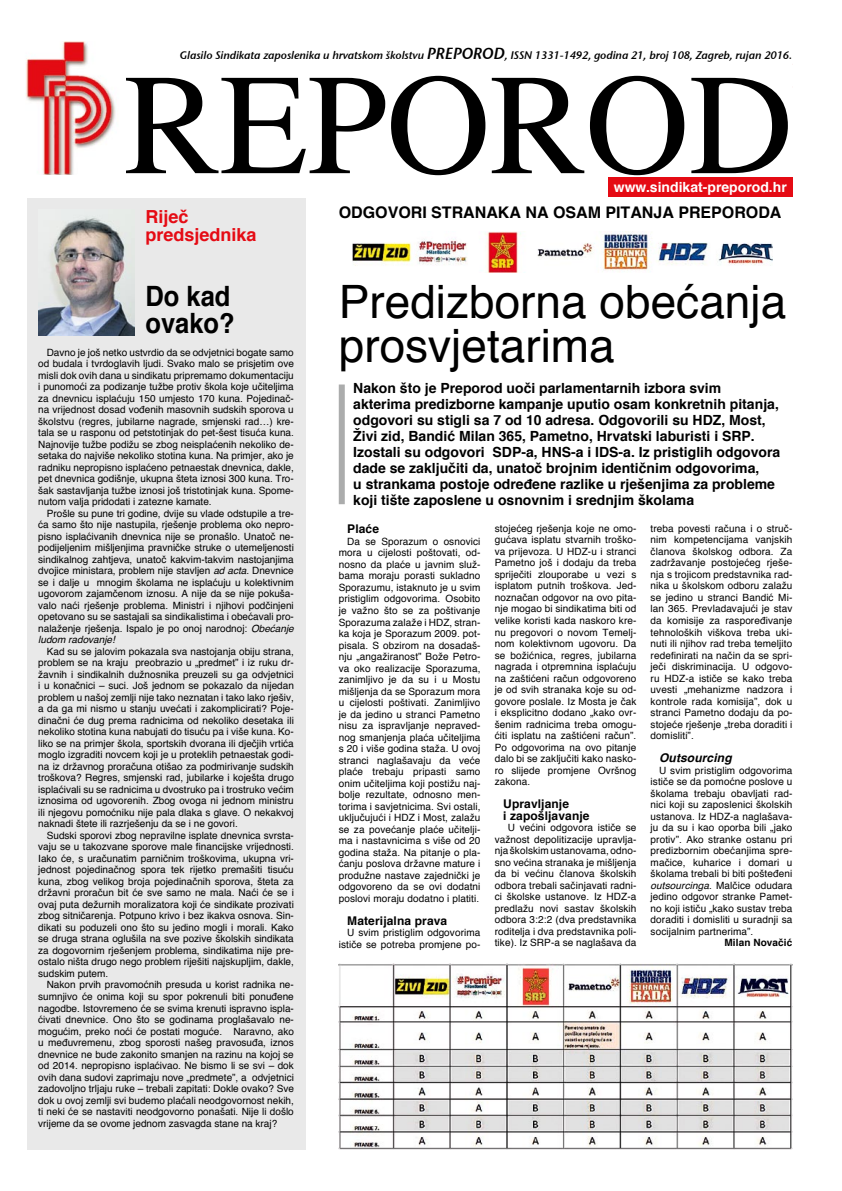
<style>
.page{position:relative;width:842px;height:1191px;background:#fff}
.page>*{position:absolute;margin:0;border:0;box-sizing:border-box;transform-origin:0 0}
.t1{font:144px "Times";letter-spacing:-.005em;color:#000}
.t2{font:46px/44px "Helvetica";color:#000}
.t3{font:700 28px/27px "Helvetica";color:#000;scale:.91 1}
.t4{font:700 18px/18px "Helvetica";color:#e50b14}
.t5{font:700 16px "Helvetica";color:#000}
.t6{font:700 14px/16px "Helvetica";color:#000}
.t7{font:700 14px "Helvetica";color:#fff}
.t8{font:700 12px/11.5px "Helvetica";letter-spacing:.01em;color:#000}
.t9{font:italic 700 12px "Helvetica";letter-spacing:.01em;color:#000}
.t10{font:11px "Stone Sans Sem ITCTT Semi Ita";letter-spacing:-.01em;color:#000}
.t11{font:10px/11.5px "Helvetica";letter-spacing:.01em;color:#000;text-align:justify}
.t12{font:700 10px "Helvetica";letter-spacing:.01em;color:#000}
.s1{font-size:16px}
.s2{font-style:italic}
</style>
<div class="page">
<img style="left:26px;top:41px;width:90px;height:134px">
<div style="left:608px;top:177px;width:184px;height:19px;background:#e50b14"></div>
<div style="left:27px;top:198px;width:278px;height:951px;background:#e9e9e9"></div>
<img style="left:39px;top:218px;width:95px;height:117px">
<div style="left:339px;top:384px;width:6px;height:120px;background:#abacac"></div>
<img style="left:339px;top:963px;width:453px;height:186px">
<img style="left:353px;top:231px;width:419px;height:41px">
<p class="t10" style="left:180px;top:47px;width:614px">Glasilo Sindikata zaposlenika u hrvatskom školstvu <span class="s1">PREPOROD</span>, ISSN 1331-1492, godina 21, broj 108, Zagreb, rujan 2016.</p>
<p class="t10" style="left:188px;top:47px;width:461px">Glasilo Sindikata zaposlenika u hrvatskom školstvu <span class="s1">PREPOROD</span>, I SN 1331-1492, godina 21</p>
<h1 class="t1" style="left:124px;top:-10px;width:670px">REPOROD</h1>
<h3 class="t5" style="left:339px;top:200px;width:444px">Odgovori stranaka na osam pitanja Prepo roda</h3>
<h3 class="t7" style="left:614px;top:176px;width:174px">www.sindikat-preporod.hr</h3>
<h3 class="t4" style="left:145px;top:208px;width:113px">Riječ predsjednika</h3>
<h3 class="t3" style="left:145px;top:283px;width:100px">Do kad ovako?</h3>
<p class="t11" style="left:38px;top:347px;width:257px;text-indent:9px">Davno je još netko ustvrdio da se odvjetnici bogate samo od budala i tvrdoglavih ljudi. Svako malo se prisjetim ove misli dok ovih dana u sindikatu pripremamo dokumentaciju i punomoći za podizanje tužbe protiv škola koje učiteljima za dnevnicu isplaćuju 150 umjesto 170 kuna. Pojedinač&shy;na vrijednost dosad vođenih masovnih sudskih sporova u školstvu (regres, jubilarne nagrade, smjenski rad…) kre&shy;tala se u rasponu od petstotinjak do pet-šest tisuća kuna.<br>Najnovije tužbe podižu se zbog neisplaćenih nekoliko de&shy;setaka do najviše nekoliko stotina kuna. Na primjer, ako je radniku nepropisno isplaćeno petnaestak dnevnica, dakle, pet dnevnica godišnje, ukupna šteta iznosi 300 kuna. Tro&shy;šak sastavljanja tužbe iznosi još tristotinjak kuna. Spome&shy;nutom valja pridodati i zatezne kamate.</p>
<p class="t11" style="left:38px;top:508px;width:257px;text-indent:8px">Prošle su pune tri godine, dvije su vlade odstupile a tre&shy;ća samo što nije nastupila, rješenje problema oko nepro&shy;pisno isplaćivanih dnevnica nije se pronašlo. Unatoč ne&shy;podijeljenim mišljenjima pravničke struke o utemeljenosti sindikalnog zahtjeva, unatoč kakvim-takvim nastojanjima dvojice ministara, problem nije stavljen <span class="s2">ad acta</span>. Dnevnice se i dalje u mnogim školama ne isplaćuju u kolektivnim ugovorom zajamčenom iznosu. A nije da se nije pokuša&shy;valo naći rješenje problema. Ministri i njihovi podčinjeni opetovano su se sastajali sa sindikalistima i obećavali pro&shy;nalaženje rješenja. Ispalo je po onoj narodnoj: <span class="s2">Obećanje ludom radovanje!</span></p>
<p class="t11" style="left:38px;top:646px;width:257px;text-indent:8px">Kad su se jalovim pokazala sva nastojanja obiju strana, problem se na kraju preobrazio u „predmet” i iz ruku dr&shy;žavnih i sindikalnih dužnosnika preuzeli su ga odvjetnici i u konačnici – suci. Još jednom se pokazalo da nijedan problem u našoj zemlji nije tako neznatan i tako lako rješiv, a da ga mi nismo u stanju uvećati i zakomplicirati? Poje&shy;dinačni će dug prema radnicima od nekoliko desetaka ili nekoliko stotina kuna nabujati do tisuću pa i više kuna. Ko&shy;liko se na primjer škola, sportskih dvorana ili dječjih vrtića moglo izgraditi novcem koji je u proteklih petnaestak godi&shy;na iz državnog proračuna otišao za podmirivanje sudskih troškova? Regres, smjenski rad, jubilarke i koješta drugo isplaćivali su se radnicima u dvostruko pa i trostruko većim iznosima od ugovorenih. Zbog ovoga ni jednom ministru ili njegovu pomoćniku nije pala dlaka s glave. O nekakvoj naknadi štete ili razrješenju da se i ne govori.</p>
<p class="t11" style="left:38px;top:830px;width:257px;text-indent:8px">Sudski sporovi zbog nepravilne isplate dnevnica svrsta&shy;vaju se u takozvane sporove male financijske vrijednosti.<br>Iako će, s uračunatim parničnim troškovima, ukupna vri&shy;jednost pojedinačnog spora tek rijetko premašiti tisuću kuna, zbog velikog broja pojedinačnih sporova, šteta za državni proračun bit će sve samo ne mala. Naći će se i ovaj puta dežurnih moralizatora koji će sindikate prozivati zbog sitničarenja. Potpuno krivo i bez ikakva osnova. Sin&shy;dikati su poduzeli ono što su jedino mogli i morali. Kako se druga strana oglušila na sve pozive školskih sindikata za dogovornim rješenjem problema, sindikatima nije pre&shy;ostalo ništa drugo nego problem riješiti najskupljim, dakle, sudskim putem.</p>
<p class="t11" style="left:38px;top:979px;width:257px;text-indent:8px">Nakon prvih pravomoćnih presuda u korist radnika ne&shy;sumnjivo će onima koji su spor pokrenuli biti ponuđene nagodbe. Istovremeno će se svima krenuti ispravno ispla&shy;ćivati dnevnice. Ono što se godinama proglašavalo ne&shy;mogućim, preko noći će postati moguće. Naravno, ako u međuvremenu, zbog sporosti našeg pravosuđa, iznos dnevnice ne bude zakonito smanjen na razinu na kojoj se od 2014. nepropisno isplaćivao. Ne bismo li se svi – dok ovih dana sudovi zaprimaju nove „predmete”, a odvjetnici zadovoljno trljaju ruke – trebali zapitati: Dokle ovako? Sve dok u ovoj zemlji svi budemo plaćali neodgovornost nekih, ti neki će se nastaviti neodgovorno ponašati. Nije li došlo vrijeme da se ovome jednom zasvagda stane na kraj?</p>
<h2 class="t2" style="left:339px;top:281px;width:449px">Predizborna obećanja prosvjetarima</h2>
<p class="t6" style="left:353px;top:380px;width:429px">Nakon što je Preporod uoči parlamentarnih izbora svim akterima predizborne kampanje uputio osam konkretnih pitanja, odgovori su stigli sa 7 od 10 adresa. Odgovorili su HDZ, Most, Živi zid, Bandić Milan 365, Pametno, Hrvatski laburisti i SRP.<br>Izostali su odgovori SDP-a, HNS-a i IDS-a. Iz pristiglih odgovora dade se zaključiti da, unatoč brojnim identičnim odgovorima,<br>u strankama postoje određene razlike u rješenjima za probleme koji tište zaposlene u osnovnim i srednjim školama</p>
<p class="t8" style="left:347px;top:523px;width:33px">Plaće</p>
<p class="t11" style="left:339px;top:536px;width:143px;text-indent:8px">Da se Sporazum o osnovici mora u cijelosti poštovati, od&shy;nosno da plaće u javnim služ&shy;bama moraju porasti sukladno Sporazumu, istaknuto je u svim pristiglim odgovorima. Osobito je važno što se za poštivanje Sporazuma zalaže i HDZ, stran&shy;ka koja je Sporazum 2009. pot&shy;pisala. S obzirom na dosadaš&shy;nju „angažiranost” Bože Petro&shy;va oko realizacije Sporazuma, zanimljivo je da su i u Mostu mišljenja da se Sporazum mora u cijelosti poštivati. Zanimljivo je da jedino u stranci Pametno nisu za ispravljanje nepraved&shy;nog smanjenja plaća učiteljima s 20 i više godina staža. U ovoj stranci naglašavaju da veće plaće trebaju pripasti samo onim učiteljima koji postižu naj&shy;bolje rezultate, odnosno men&shy;torima i savjetnicima. Svi ostali, uključujući i HDZ i Most, zalažu se za povećanje plaće učitelji&shy;ma i nastavnicima s više od 20 godina staža. Na pitanje o pla&shy;ćanju poslova državne mature i produžne nastave zajednički je odgovoreno da se ovi dodatni poslovi moraju dodatno i platiti.</p>
<p class="t8" style="left:347px;top:914px;width:101px">Materijalna prava</p>
<p class="t11" style="left:339px;top:927px;width:143px;text-align:right">U svim pristiglim odgovorima ističe se potreba promjene po-</p>
<p class="t11" style="left:495px;top:523px;width:143px">stojećeg rješenja koje ne omo&shy;gućava isplatu stvarnih troško&shy;va prijevoza. U HDZ-u i stranci Pametno još i dodaju da treba spriječiti zlouporabe u vezi s isplatom putnih troškova. Jed&shy;noznačan odgovor na ovo pita&shy;nje mogao bi sindikatima biti od velike koristi kada naskoro kre&shy;nu pregovori o novom Temelj&shy;nom kolektivnom ugovoru. Da se božićnica, regres, jubilarna nagrada i otpremnina isplaćuju na zaštićeni račun odgovoreno je od svih stranaka koje su od&shy;govore poslale. Iz Mosta je čak i eksplicitno dodano „kako ovr&shy;šenim radnicima treba omogu&shy;ćiti isplatu na zaštićeni račun”.<br>Po odgovorima na ovo pitanje dalo bi se zaključiti kako nasko&shy;ro slijede promjene Ovršnog zakona.</p>
<p class="t8" style="left:503px;top:798px;width:88px">Upravljanje<br>i zapošljavanje</p>
<p class="t11" style="left:495px;top:822px;width:143px;text-indent:13px">U većini odgovora ističe se važnost depolitizacije upravlja&shy;nja školskim ustanovama, odno&shy;sno većina stranaka je mišljenja da bi većinu članova školskih odbora trebali sačinjavati radni&shy;ci školske ustanove. Iz HDZ-a predlažu novi sastav školskih odbora 3:2:2 (dva predstavnika roditelja i dva predstavnika poli&shy;tike). Iz SRP-a se naglašava da</p>
<p class="t11" style="left:651px;top:523px;width:143px">treba povesti računa i o struč&shy;nim kompetencijama vanjskih članova školskog odbora. Za zadržavanje postojećeg rješe&shy;nja s trojicom predstavnika rad&shy;nika u školskom odboru zalažu se jedino u stranci Bandić Mi&shy;lan 365. Prevladavajući je stav da komisije za raspoređivanje tehnoloških viškova treba uki&shy;nuti ili njihov rad treba temeljito redefinirati na način da se spri&shy;ječi diskriminacija. U odgovo&shy;ru HDZ-a ističe se kako treba uvesti „mehanizme nadzora i kontrole rada komisija”, dok u stranci Pametno dodaju da po&shy;stojeće rješenje „treba doraditi i domisliti”.</p>
<p class="t9" style="left:659px;top:748px;width:74px">Outsourcing</p>
<p class="t11" style="left:651px;top:764px;width:143px;text-indent:8px">U svim pristiglim odgovorima ističe se da pomoćne poslove u školama trebaju obavljati rad&shy;nici koji su zaposlenici školskih ustanova. Iz HDZ-a naglašava&shy;ju da su i kao oporba bili „jako protiv”. Ako stranke ostanu pri predizbornim obećanjima spre&shy;mačice, kuharice i domari u školama trebali bi biti pošteđeni <span class="s2">outsourcinga</span>. Malčice odudara jedino odgovor stranke Pamet&shy;no koji ističu „kako sustav treba doraditi i domisliti u suradnji sa socijalnim partnerima”.</p>
<p class="t12" style="left:724px;top:934px;width:69px">Milan Novačić</p>
</div>
